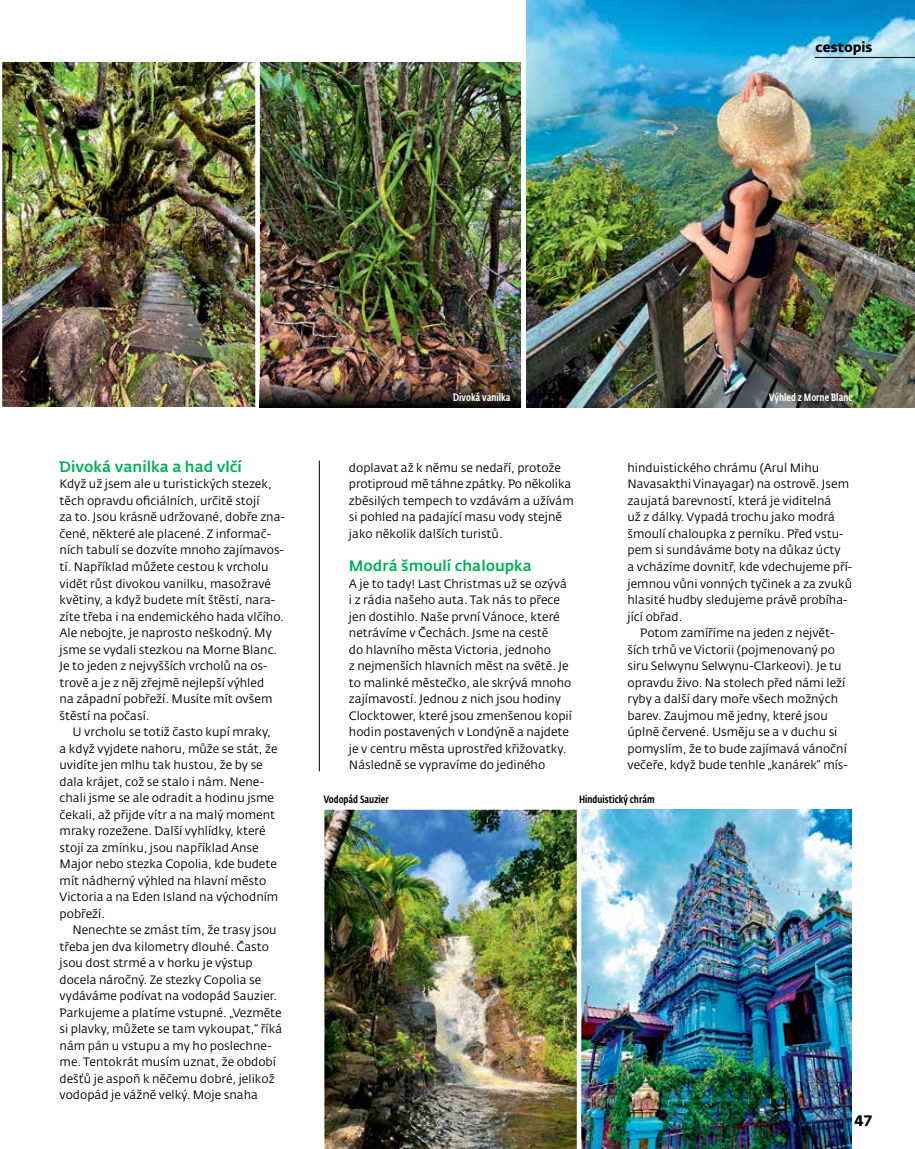
<style>
.page{position:relative;width:915px;height:1149px;background:#fff}
.page>*{position:absolute;margin:0;border:0;box-sizing:border-box;transform-origin:0 0}
.t1{font:500 15px "CD Fedra";color:#00b05a}
.t2{font:700 15px "CD Fedra";color:#000}
.t3{font:700 13.5px "CD Fedra";color:#000}
.t4{font:12px/16.5px "CD Fedra";color:#000}
.t5{font:500 10.5px "CD Fedra Cond Pro";color:#000}
.t6{font:500 10.5px "CD Fedra Cond Pro";color:#fff}
</style>
<div class="page">
<img style="left:526px;top:0;width:388px;height:407px">
<hr style="left:814px;top:57px;width:100px;height:1px;background:#000">
<hr style="left:319px;top:460px;width:1px;height:311px;background:#000">
<img style="left:260px;top:62px;width:260px;height:316px">
<div style="left:255px;top:57px;width:270px;height:354px;border:4px solid #fff"></div>
<img style="left:2px;top:57px;width:258px;height:354px">
<img style="left:581px;top:809px;width:269px;height:339px">
<img style="left:324px;top:809px;width:253px;height:339px">
<img style="left:260px;top:378px;width:260px;height:29px">
<p class="t3" style="left:815px;top:39px;width:58px">cestopis</p>
<p class="t1" style="left:60px;top:457px;width:184px">Divoká vanilka a had vlčí</p>
<p class="t4" style="left:60px;top:476px;width:214px">Když už jsem ale u turistických stezek,</p>
<p class="t4" style="left:60px;top:492px;width:201px">těch opravdu oficiálních, určitě stojí</p>
<p class="t4" style="left:60px;top:509px;width:227px">za to. Jsou krásně udržované, dobře zna-</p>
<p class="t4" style="left:60px;top:525px;width:213px">čené, některé ale placené. Z informač-</p>
<p class="t4" style="left:60px;top:542px;width:226px">ních tabulí se dozvíte mnoho zajímavos-</p>
<p class="t4" style="left:60px;top:558px;width:210px">tí. Například můžete cestou k vrcholu</p>
<p class="t4" style="left:60px;top:575px;width:213px">vidět růst divokou vanilku, masožravé</p>
<p class="t4" style="left:60px;top:591px;width:217px">květiny, a když budete mít štěstí, nara-</p>
<p class="t4" style="left:60px;top:608px;width:226px">zíte třeba i na endemického hada vlčího.</p>
<p class="t4" style="left:60px;top:624px;width:214px">Ale nebojte, je naprosto neškodný. My</p>
<p class="t4" style="left:60px;top:641px;width:219px">jsme se vydali stezkou na Morne Blanc.</p>
<p class="t4" style="left:60px;top:657px;width:209px">Je to jeden z nejvyšších vrcholů na os-</p>
<p class="t4" style="left:60px;top:674px;width:206px">trově a je z něj zřejmě nejlepší výhled</p>
<p class="t4" style="left:60px;top:690px;width:214px">na západní pobřeží. Musíte mít ovšem</p>
<p class="t4" style="left:60px;top:707px;width:92px">štěstí na počasí.</p>
<p class="t4" style="left:72px;top:723px;width:200px">U vrcholu se totiž často kupí mraky,</p>
<p class="t4" style="left:60px;top:740px;width:219px">a když vyjdete nahoru, může se stát, že</p>
<p class="t4" style="left:60px;top:756px;width:205px">uvidíte jen mlhu tak hustou, že by se</p>
<p class="t4" style="left:60px;top:773px;width:206px">dala krájet, což se stalo i nám. Nene-</p>
<p class="t4" style="left:60px;top:789px;width:216px">chali jsme se ale odradit a hodinu jsme</p>
<p class="t4" style="left:60px;top:806px;width:217px">čekali, až přijde vítr a na malý moment</p>
<p class="t4" style="left:60px;top:822px;width:207px">mraky rozežene. Další vyhlídky, které</p>
<p class="t4" style="left:60px;top:839px;width:200px">stojí za zmínku, jsou například Anse</p>
<p class="t4" style="left:60px;top:855px;width:219px">Major nebo stezka Copolia, kde budete</p>
<p class="t4" style="left:60px;top:872px;width:208px">mít nádherný výhled na hlavní město</p>
<p class="t4" style="left:60px;top:888px;width:220px">Victoria a na Eden Island na východním</p>
<p class="t4" style="left:60px;top:905px;width:47px">pobřeží.</p>
<p class="t4" style="left:72px;top:921px;width:206px">Nenechte se zmást tím, že trasy jsou</p>
<p class="t4" style="left:60px;top:938px;width:211px">třeba jen dva kilometry dlouhé. Často</p>
<p class="t4" style="left:60px;top:954px;width:195px">jsou dost strmé a v horku je výstup</p>
<p class="t4" style="left:60px;top:971px;width:203px">docela náročný. Ze stezky Copolia se</p>
<p class="t4" style="left:60px;top:987px;width:219px">vydáváme podívat na vodopád Sauzier.</p>
<p class="t4" style="left:60px;top:1004px;width:224px">Parkujeme a platíme vstupné. „Vezměte</p>
<p class="t4" style="left:60px;top:1020px;width:224px">si plavky, můžete se tam vykoupat,“ říká</p>
<p class="t4" style="left:60px;top:1037px;width:214px">nám pán u vstupu a my ho poslechne-</p>
<p class="t4" style="left:60px;top:1053px;width:218px">me. Tentokrát musím uznat, že období</p>
<p class="t4" style="left:60px;top:1070px;width:216px">dešťů je aspoň k něčemu dobré, jelikož</p>
<p class="t4" style="left:60px;top:1086px;width:200px">vodopád je vážně velký. Moje snaha</p>
<p class="t6" style="left:453px;top:391px;width:59px">Divoká vanilka</p>
<p class="t4" style="left:349px;top:459px;width:226px">doplavat až k němu se nedaří, protože protiproud mě táhne zpátky. Po několika zběsilých tempech to vzdávám a užívám si pohled na padající masu vody stejně jako několik dalších turistů.</p>
<p class="t1" style="left:349px;top:556px;width:184px">Modrá šmoulí chaloupka</p>
<p class="t4" style="left:349px;top:575px;width:224px">A je to tady! Last Christmas už se ozývá i z rádia našeho auta. Tak nás to přece jen dostihlo. Naše první Vánoce, které netrávíme v Čechách. Jsme na cestě<br>do hlavního města Victoria, jednoho<br>z nejmenších hlavních měst na světě. Je to malinké městečko, ale skrývá mnoho zajímavostí. Jednou z nich jsou hodiny Clocktower, které jsou zmenšenou kopií hodin postavených v Londýně a najdete je v centru města uprostřed křižovatky.<br>Následně se vypravíme do jediného</p>
<p class="t6" style="left:768px;top:391px;width:85px">Výhled z Morne Blanc</p>
<p class="t4" style="left:627px;top:459px;width:193px">hinduistického chrámu (Arul Mihu</p>
<p class="t4" style="left:627px;top:476px;width:223px">Navasakthi Vinayagar) na ostrově. Jsem</p>
<p class="t4" style="left:627px;top:492px;width:205px">zaujatá barevností, která je viditelná</p>
<p class="t4" style="left:627px;top:509px;width:209px">už z dálky. Vypadá trochu jako modrá</p>
<p class="t4" style="left:627px;top:525px;width:217px">šmoulí chaloupka z perníku. Před vstu-</p>
<p class="t4" style="left:627px;top:542px;width:214px">pem si sundáváme boty na důkaz úcty</p>
<p class="t4" style="left:627px;top:558px;width:226px">a vcházíme dovnitř, kde vdechujeme pří-</p>
<p class="t4" style="left:627px;top:575px;width:226px">jemnou vůni vonných tyčinek a za zvuků</p>
<p class="t4" style="left:627px;top:591px;width:221px">hlasité hudby sledujeme právě probíha-</p>
<p class="t4" style="left:627px;top:608px;width:56px">jící obřad.</p>
<p class="t4" style="left:640px;top:624px;width:196px">Potom zamíříme na jeden z největ-</p>
<p class="t4" style="left:627px;top:641px;width:209px">ších trhů ve Victorii (pojmenovaný po</p>
<p class="t4" style="left:627px;top:657px;width:215px">siru Selwynu Selwynu-Clarkeovi). Je tu</p>
<p class="t4" style="left:627px;top:674px;width:219px">opravdu živo. Na stolech před námi leží</p>
<p class="t4" style="left:627px;top:690px;width:212px">ryby a další dary moře všech možných</p>
<p class="t4" style="left:627px;top:707px;width:202px">barev. Zaujmou mě jedny, které jsou</p>
<p class="t4" style="left:627px;top:723px;width:211px">úplně červené. Usměju se a v duchu si</p>
<p class="t4" style="left:627px;top:740px;width:221px">pomyslím, že to bude zajímavá vánoční</p>
<p class="t4" style="left:627px;top:756px;width:222px">večeře, když bude tenhle „kanárek“ mís-</p>
<p class="t5" style="left:323px;top:792px;width:66px">Vodopád Sauzier</p>
<p class="t5" style="left:579px;top:792px;width:77px">Hinduistický chrám</p>
<p class="t2" style="left:854px;top:1110px;width:19px">47</p>
</div>
